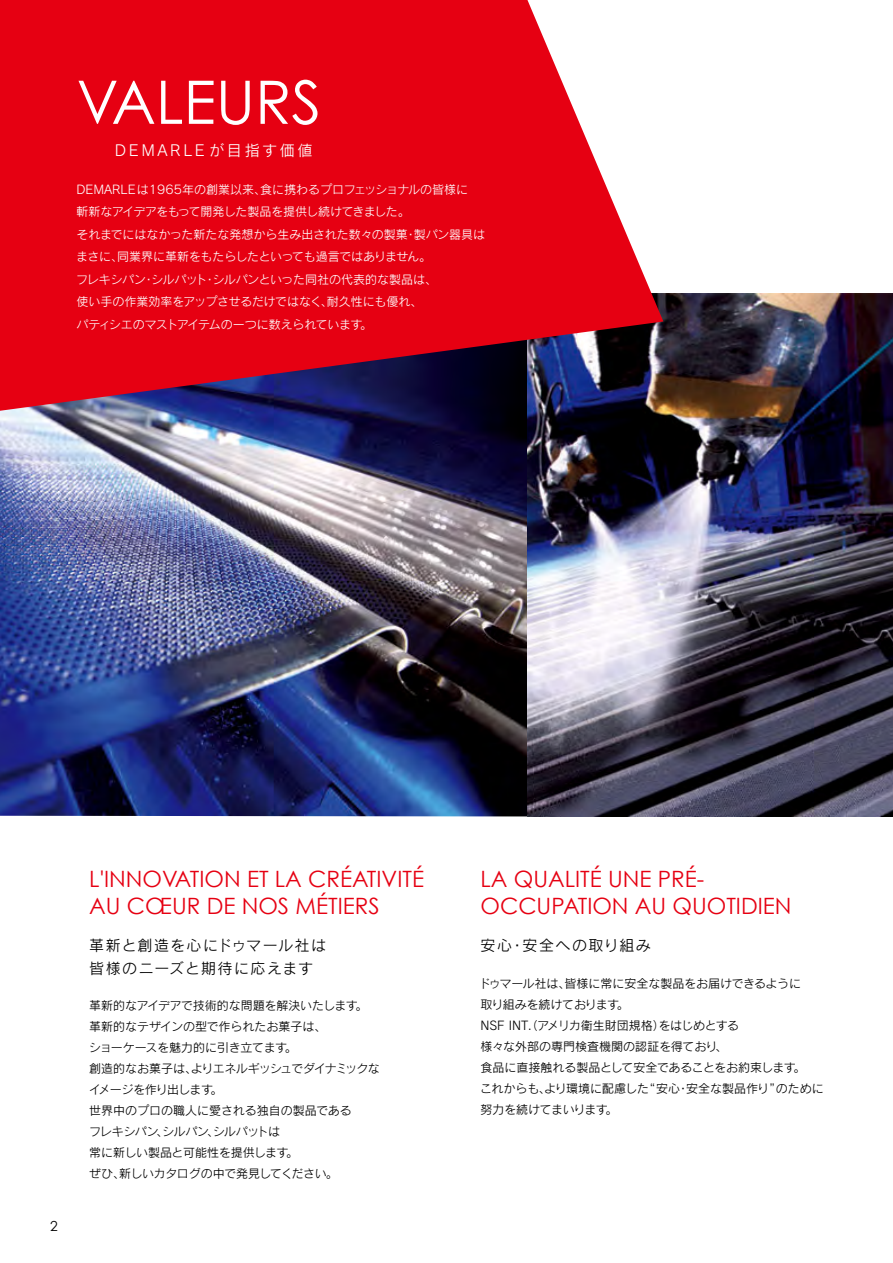
<style>
.page{position:relative;width:893px;height:1263px;background:#fff}
.page>*{position:absolute;margin:0;border:0;box-sizing:border-box;transform-origin:0 0}
.t1{font:60px "Century Gothic";color:#fff}
.t2{font:22.5px/27px "Century Gothic";color:#e60012}
.t3{font:15px/22.5px "Rodin Pro N M";letter-spacing:.07em;color:#000}
.t4{font:15px "Rodin Pro N M";letter-spacing:.18em;color:#fff}
.t5{font:15px "Rodin Pro N M";letter-spacing:.1em;color:#000}
.t6{font:13.8px "Century Gothic";color:#000}
.t7{font:12px/21px "Rodin Pro N M";letter-spacing:-.01em;color:#000}
.t8{font:12px/22.5px "Rodin Pro N M";color:#fff}
</style>
<div class="page">
<img style="left:0;top:293px;width:893px;height:523px">
<svg style="left:0;top:0;width:663px;height:411px;fill:#e60012"></svg>
<h1 class="t1" style="left:77px;top:60px;width:246px">VALEURS</h1>
<p class="t4" style="left:115px;top:141px;width:199px">DEMARLEが目指す価値</p>
<p class="t8" style="left:76px;top:178px;width:411px">DEMARLEは1965年の創業以来、食に携わるプロフェッショナルの皆様に<br>斬新なアイデアをもって開発した製品を提供し続けてきました。<br>それまでにはなかった新たな発想から生み出された数々の製菓・製パン器具はまさに、同業界に革新をもたらしたといっても過言ではありません。<br>フレキシパン・シルパット・シルパンといった同社の代表的な製品は、<br>使い手の作業効率をアップさせるだけではなく、耐久性にも優れ、<br>パティシエのマストアイテムの一つに数えられています。</p>
<p class="t6" style="left:50px;top:1216px;width:9px">2</p>
<h2 class="t2" style="left:89px;top:865px;width:336px">L'INNOVATION ET LA CRÉATIVITÉ<br>AU CŒUR DE NOS MÉTIERS</h2>
<p class="t3" style="left:89px;top:934px;width:238px">革新と創造を心にドゥマール社は皆様のニーズと期待に応えます</p>
<p class="t7" style="left:89px;top:995px;width:293px">革新的なアイデアで技術的な問題を解決いたします。革新的なテザインの型で作られたお菓子は、<br>ショーケースを魅力的に引き立てます。<br>創造的なお菓子は、よりエネルギッシュでダイナミックなイメージを作り出します。<br>世界中のプロの職人に愛される独自の製品である<br>フレキシパン、シルパン、シルパットは<br>常に新しい製品と可能性を提供します。<br>ぜひ、新しいカタログの中で発見してください。</p>
<h2 class="t2" style="left:480px;top:865px;width:313px">LA QUALITÉ UNE PRÉ-<br>OCCUPATION AU QUOTIDIEN</h2>
<p class="t5" style="left:480px;top:936px;width:172px">安心・安全への取り組み</p>
<p class="t7" style="left:479px;top:972px;width:346px">ドゥマール社は、皆様に常に安全な製品をお届けできるように<br>取り組みを続けております。<br>NSF INT.（アメリカ衛生財団規格）をはじめとする<br>様々な外部の専門検査機関の認証を得ており、<br>食品に直接触れる製品として安全であることをお約束します。<br>これからも、より環境に配慮した “安心・安全な製品作り”のために努力を続けてまいります。</p>
</div>
